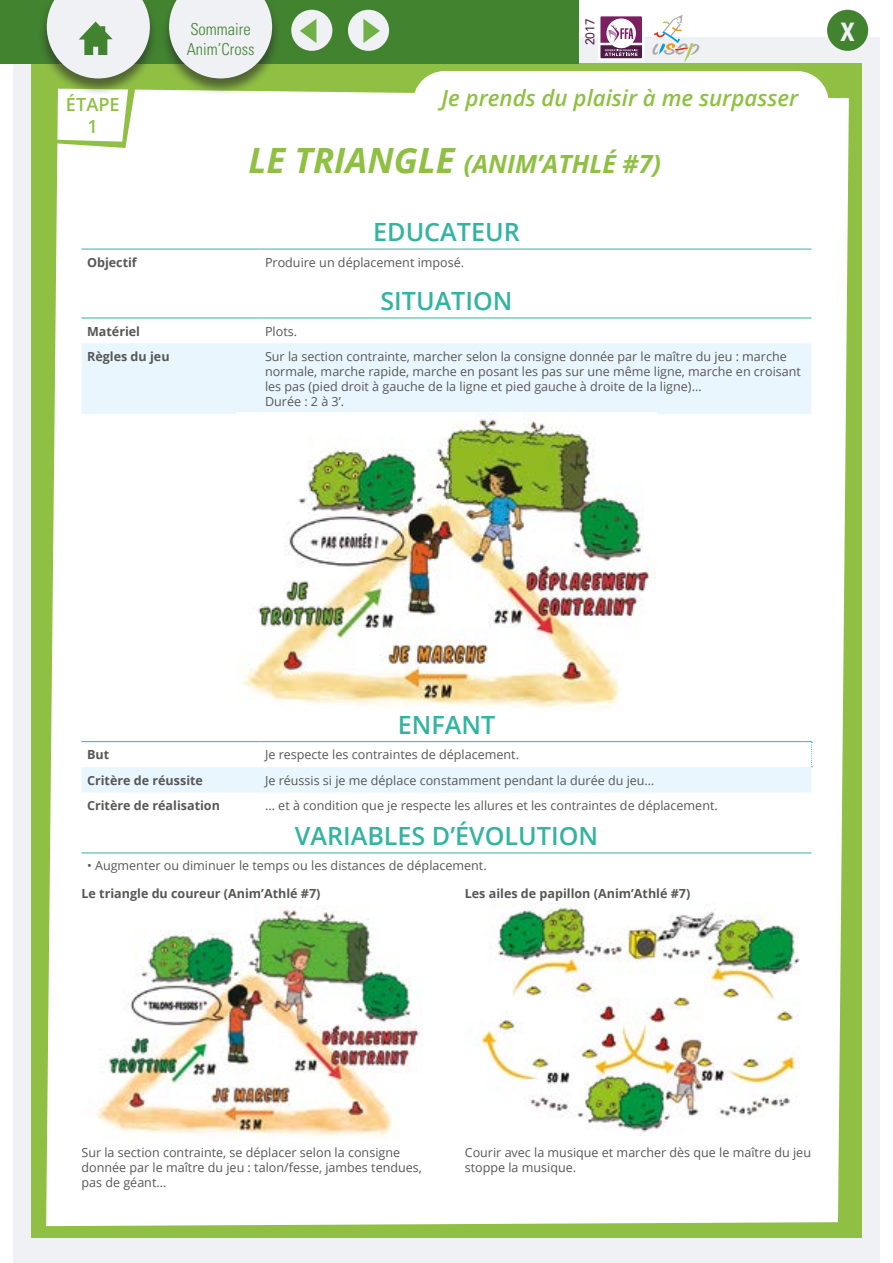
<style>
.page{position:relative;width:893px;height:1263px;background:#fff}
.page>*{position:absolute;margin:0;border:0;box-sizing:border-box;transform-origin:0 0}
.t1{font:700 condensed 25.5px "Univers";color:#eff1f5}
.t2{font:600 25.05px "Open Sans";color:#33b4a0}
.t3{font:italic 700 25.05px "Open Sans";color:#8fc043}
.t4{font:italic 600 22.35px "Open Sans";color:#8fc043}
.t5{font:600 18.15px/21.8px "Open Sans";color:#8fc043;text-align:center}
.t6{font:300 condensed 16.5px/19.8px "Univers";color:#428330}
.t7{font:12.6px/15px "Open Sans";color:#575756}
.t8{font:700 12.6px "Open Sans";color:#575756}
.t9{font:500 12.6px "Avenir";color:#4e264a;scale:.95 1}
.s1{font-size:34.8px}
</style>
<div class="page">
<div style="left:13px;top:38px;width:867px;height:1225px;background:#eff1f5"></div>
<div style="left:31px;top:63px;width:831px;height:1174px;background:#8fc043"></div>
<div style="left:46px;top:89px;width:803px;height:1137px;background:#fff"></div>
<div style="left:413px;top:71px;width:416px;height:72px;background:#fff"></div>
<div style="left:81px;top:343px;width:730px;height:71px;background:#eaf6fe"></div>
<hr style="left:81px;top:249px;width:178px;height:1px;background:#33b4a0">
<hr style="left:259px;top:249px;width:552px;height:1px;background:#33b4a0">
<hr style="left:81px;top:318px;width:178px;height:1px;background:#33b4a0">
<hr style="left:259px;top:318px;width:552px;height:1px;background:#33b4a0">
<img style="left:236px;top:412px;width:420px;height:301px">
<hr style="left:81px;top:741px;width:178px;height:1px;background:#33b4a0">
<hr style="left:259px;top:741px;width:553px;height:1px;background:#33b4a0">
<svg style="left:81px;top:742px;width:731px;height:50px;background:#f3fafe"></svg>
<hr style="left:81px;top:852px;width:178px;height:1px;background:#33b4a0">
<hr style="left:259px;top:852px;width:552px;height:1px;background:#33b4a0">
<img style="left:87px;top:905px;width:336px;height:237px">
<img style="left:465px;top:902px;width:346px;height:233px">
<svg style="left:54px;top:96px;width:82px;height:52px"></svg>
<div style="left:0;top:0;width:578px;height:64px;background:#428330"></div>
<div style="left:161px;top:0;width:120px;height:96px;background:#282828;opacity:.6"></div>
<svg style="left:169px;top:0;width:103px;height:78px;background:#d8e0d7"></svg>
<div style="left:39px;top:0;width:120px;height:96px;background:#282828;opacity:.6"></div>
<svg style="left:47px;top:0;width:103px;height:78px;background:#cad7c8"></svg>
<div style="left:291px;top:10px;width:41px;height:41px;background:#eff1f5;border-radius:50%"></div>
<svg style="left:300px;top:19px;width:16px;height:24px"></svg>
<div style="left:348px;top:10px;width:41px;height:41px;background:#eff1f5;border-radius:50%"></div>
<svg style="left:363px;top:19px;width:17px;height:24px"></svg>
<div style="left:827px;top:10px;width:41px;height:41px;background:#428330;border-radius:50%"></div>
<svg style="left:598px;top:14px;width:46px;height:47px"></svg>
<svg style="left:600px;top:16px;width:42px;height:42px"></svg>
<svg style="left:652px;top:15px;width:48px;height:47px"></svg>
<h3 class="t5" style="left:66px;top:93px;width:55px">ÉTAPE<br>1</h3>
<h3 class="t6" style="left:187px;top:20px;width:69px">Sommaire<br>Anim’Cross</h3>
<p class="t9" style="left:583px;top:45px;width:30px;rotate:-90deg">2017</p>
<h1 class="t1" style="left:841px;top:16px;width:16px">X</h1>
<h3 class="t4" style="left:441px;top:82px;width:358px">Je prends du plaisir à me surpasser</h3>
<h2 class="t3" style="left:248px;top:146px;width:414px"><span class="s1">LE TRIANGLE</span> (ANIM’ATHLÉ #7)</h2>
<h2 class="t2" style="left:373px;top:215px;width:148px">EDUCATEUR</h2>
<p class="t8" style="left:87px;top:253px;width:51px">Objectif</p>
<p class="t7" style="left:265px;top:254px;width:201px">Produire un déplacement imposé.</p>
<h2 class="t2" style="left:380px;top:284px;width:134px">SITUATION</h2>
<p class="t8" style="left:87px;top:322px;width:55px">Matériel</p>
<p class="t7" style="left:265px;top:323px;width:34px">Plots.</p>
<p class="t8" style="left:87px;top:347px;width:84px">Règles du jeu</p>
<p class="t7" style="left:265px;top:348px;width:537px">Sur la section contrainte, marcher selon la consigne donnée par le maître du jeu : marche normale, marche rapide, marche en posant les pas sur une même ligne, marche en croisant les pas (pied droit à gauche de la ligne et pied gauche à droite de la ligne)…<br>Durée : 2 à 3’.</p>
<h2 class="t2" style="left:398px;top:707px;width:99px">ENFANT</h2>
<p class="t8" style="left:87px;top:746px;width:24px">But</p>
<p class="t7" style="left:265px;top:747px;width:255px">Je respecte les contraintes de déplacement.</p>
<p class="t8" style="left:87px;top:771px;width:117px">Critère de réussite</p>
<p class="t7" style="left:265px;top:772px;width:391px">Je réussis si je me déplace constamment pendant la durée du jeu…</p>
<p class="t8" style="left:87px;top:796px;width:134px">Critère de réalisation</p>
<p class="t7" style="left:265px;top:798px;width:454px">... et à condition que je respecte les allures et les contraintes de déplacement.</p>
<h2 class="t2" style="left:295px;top:819px;width:305px">VARIABLES D’ÉVOLUTION</h2>
<p class="t7" style="left:87px;top:858px;width:401px">• Augmenter ou diminuer le temps ou les distances de déplacement.</p>
<p class="t8" style="left:81px;top:884px;width:240px">Le triangle du coureur (Anim’Athlé #7)</p>
<p class="t8" style="left:465px;top:884px;width:227px">Les ailes de papillon (Anim’Athlé #7)</p>
<p class="t7" style="left:81px;top:1145px;width:342px">Sur la section contrainte, se déplacer selon la consigne donnée par le maître du jeu : talon/fesse, jambes tendues, pas de géant...</p>
<p class="t7" style="left:465px;top:1145px;width:348px">Courir avec la musique et marcher dès que le maître du jeu stoppe la musique.</p>
</div>
